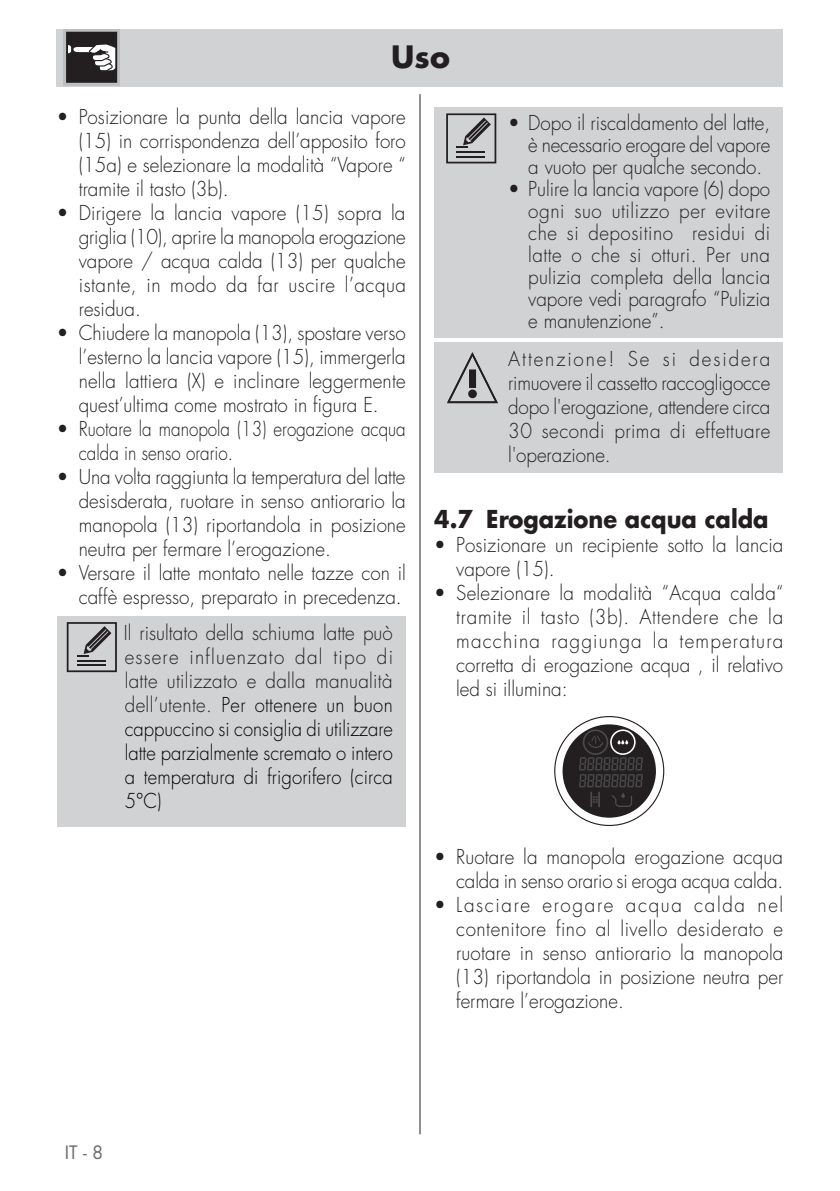
<style>
.page{position:relative;width:840px;height:1191px;background:#fff}
.page>*{position:absolute;margin:0;border:0;box-sizing:border-box;transform-origin:0 0}
.Testo{font:700 30px "Futura Std";color:#231f20}
.testo_tab{font:700 24px "Futura Std";color:#231f20;scale:.94 1}
.testo_tab-2{font:300 20px/24px "Futura Std";color:#231f20;text-align:justify;scale:.94 1}
.testo_tab-3{font:300 20px/24px "Futura Std";letter-spacing:.005em;color:#000;text-align:justify;scale:.92 1}
.t1{font:18px "Futura Std";color:#6c6d70}
.s1{color:#000}
.s2{color:#231f20}
</style>
<div class="page">
<hr style="left:419px;top:94px;width:1px;height:1040px;background:#231f20">
<div style="left:57px;top:29px;width:725px;height:58px;background:#d1d2d4"></div>
<div style="left:57px;top:616px;width:348px;height:210px;background:#d1d2d4"></div>
<svg style="left:67px;top:622px;width:50px;height:50px"></svg>
<div style="left:434px;top:108px;width:348px;height:230px;background:#d1d2d4"></div>
<svg style="left:446px;top:113px;width:50px;height:50px"></svg>
<div style="left:434px;top:342px;width:348px;height:130px;background:#d1d2d4"></div>
<svg style="left:447px;top:352px;width:50px;height:51px"></svg>
<svg style="left:554px;top:716px;width:110px;height:110px"></svg>
<svg style="left:63px;top:29px;width:57px;height:57px"></svg>
<svg style="left:66px;top:32px;width:51px;height:51px;background:#4e4b4b"></svg>
<p class="Testo" style="left:391px;top:36px;width:60px">Uso</p>
<p class="testo_tab-2" style="left:79px;top:106px;width:349px;text-indent:-22px">• Posizionare la punta della lancia vapore (15) in corrispondenza dell’apposito foro (15a) e selezionare la modalità “Vapore “ tramite il tasto (3b).</p>
<p class="testo_tab-2" style="left:79px;top:202px;width:349px;text-indent:-22px">• Dirigere la lancia vapore (15) sopra la griglia (10), aprire la manopola erogazione vapore / acqua calda (13) per qualche istante, in modo da far uscire l’acqua residua.</p>
<p class="testo_tab-2" style="left:79px;top:322px;width:349px;text-indent:-22px">• Chiudere la manopola (13), spostare verso l’esterno la lancia vapore (15), immergerla nella lattiera (X) e inclinare leggermente quest’ultima come mostrato in figura E.</p>
<p class="testo_tab-2" style="left:79px;top:418px;width:349px;text-indent:-22px">• Ruotare la manopola (13) erogazione acqua calda in senso orario.</p>
<p class="testo_tab-2" style="left:79px;top:466px;width:349px;text-indent:-22px">• Una volta raggiunta la temperatura del latte desisderata, ruotare in senso antiorario la manopola (13) riportandola in posizione neutra per fermare l’erogazione.</p>
<p class="testo_tab-2" style="left:57px;top:562px;width:372px;text-align:right">• Versare il latte montato nelle tazze con il caffè espresso, preparato in precedenza<span class="s1">.</span></p>
<p class="testo_tab-3" style="left:124px;top:621px;width:294px"><span class="s2">Il risultato della schiuma latte può essere influenzato dal tipo di latte utilizzato e dalla manualità dell’utente.</span> Per ottenere un buon cappuccino si consiglia di utilizzare latte parzialmente scremato o intero a temperatura di frigorifero (circa 5°C)</p>
<p class="testo_tab-2" style="left:528px;top:112px;width:259px;line-height:22px;text-indent:-20px">• Dopo il riscaldamento del latte, è necessario erogare del vapore a vuoto per qualche secondo.</p>
<p class="testo_tab-2" style="left:528px;top:178px;width:259px;line-height:22px;text-indent:-20px">• Pulire la lancia vapore (6) dopo ogni suo utilizzo per evitare che si depositino residui di latte o che si otturi. Per una pulizia completa della lancia vapore vedi paragrafo “Pulizia e manutenzione”.</p>
<p class="testo_tab-2" style="left:508px;top:347px;width:280px">Attenzione! Se si desidera rimuovere il cassetto raccogligocce dopo l'erogazione, attendere circa 30 secondi prima di effettuare l'operazione.</p>
<p class="testo_tab" style="left:434px;top:503px;width:357px">4.7 Erogazione acqua calda</p>
<p class="testo_tab-2" style="left:456px;top:533px;width:349px;text-indent:-22px">• Posizionare un recipiente sotto la lancia vapore (15).</p>
<p class="testo_tab-2" style="left:456px;top:581px;width:349px;text-indent:-22px">• Selezionare la modalità “Acqua calda“ tramite il tasto (3b). Attendere che la macchina raggiunga la temperatura corretta di erogazione acqua , il relativo led si illumina:</p>
<p class="testo_tab-2" style="left:434px;top:845px;width:373px;text-align:right">• Ruotare la manopola erogazione acqua calda in senso orario si eroga acqua calda.</p>
<p class="testo_tab-2" style="left:456px;top:893px;width:349px;text-indent:-22px">• Lasciare erogare acqua calda nel contenitore fino al livello desiderato e ruotare in senso antiorario la manopola (13) riportandola in posizione neutra per fermare l’erogazione.</p>
<p class="t1" style="left:65px;top:1140px;width:40px">IT - 8</p>
</div>
